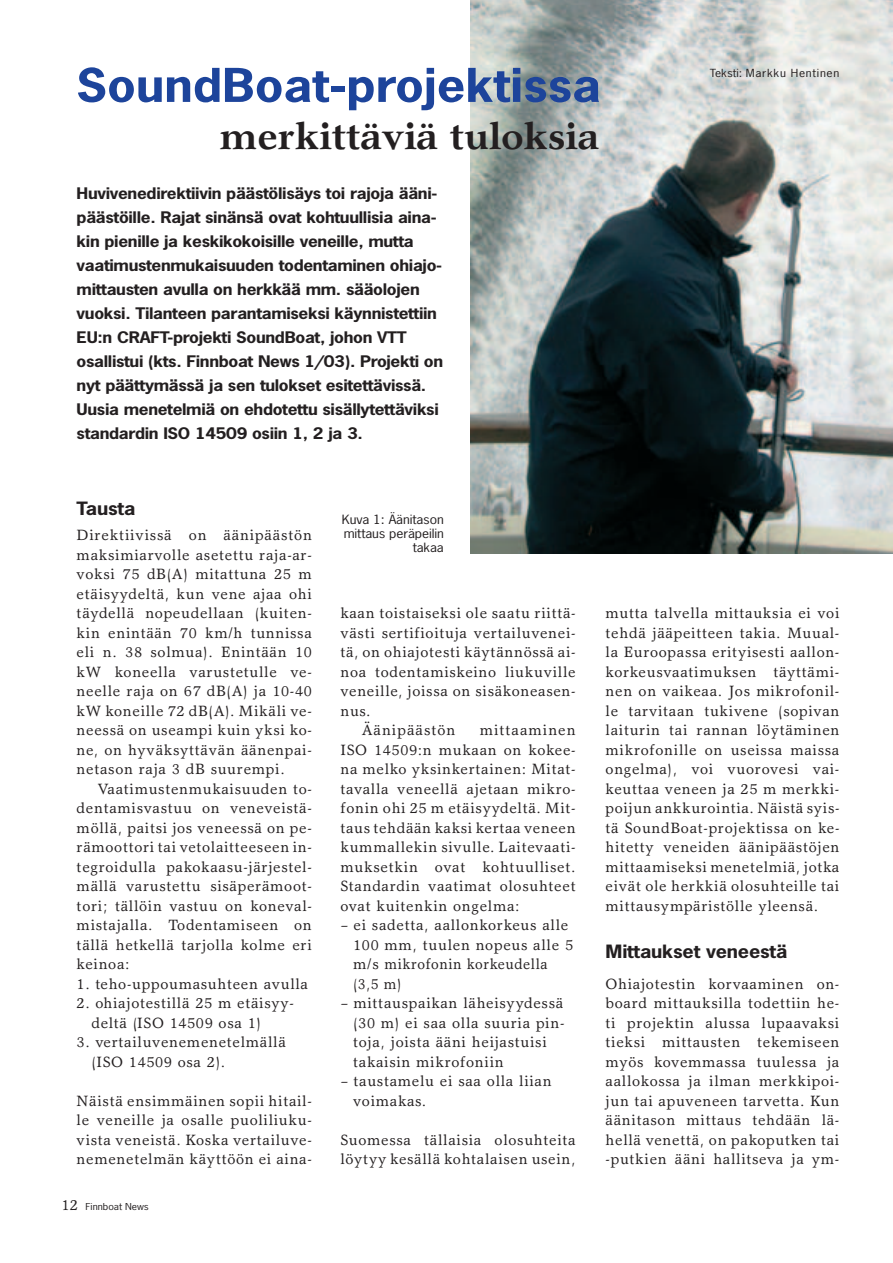
<style>
.page{position:relative;width:893px;height:1263px;background:#fff}
.page>*{position:absolute;margin:0;border:0;box-sizing:border-box;transform-origin:0 0}
.t1{font:700 43.8px "News Gothic";color:#1d449b;scale:1.15 1}
.t2{font:700 38.25px "Garth Graphic";letter-spacing:-.01em;color:#231f20}
.t3{font:700 17.25px "News Gothic";letter-spacing:-.01em;color:#231f20;scale:1.15 1}
.t4{font:15px/19.5px "Garth Graphic";letter-spacing:.045em;color:#231f20;text-align:justify}
.t5{font:700 15px/24px "News Gothic";letter-spacing:-.02em;color:#231f20;scale:1.15 1}
.t6{font:15px "Garth Graphic";letter-spacing:.065em;color:#231f20}
.t7{font:12px/14.2px "News Gothic";letter-spacing:-.01em;color:#231f20;text-align:right;scale:1.15 1}
.t8{font:10.5px "News Gothic";letter-spacing:.055em;color:#231f20;scale:1.15 1}
.t9{font:9px "News Gothic";color:#231f20;scale:1.15 1}
.s1{font-family:"Garth Graphic";font-size:15px}
</style>
<div class="page">
<svg style="left:470px;top:0;width:422px;height:554px;background:#848d8c"></svg>
<h1 class="t1" style="left:76px;top:68px;width:458px">SoundBoat-projektissa</h1>
<p class="t8" style="left:710px;top:68px;width:114px">Teksti: Markku Hentinen</p>
<h2 class="t2" style="left:219px;top:122px;width:381px">merkittäviä tuloksia</h2>
<p class="t5" style="left:77px;top:183px;width:320px">Huvivenedirektiivin päästölisäys toi rajoja ääni&shy;päästöille. Rajat sinänsä ovat kohtuullisia aina&shy;kin pienille ja keskikokoisille veneille, mutta vaatimustenmukaisuuden todentaminen ohiajo&shy;mittausten avulla on herkkää mm. sääolojen vuoksi. Tilanteen parantamiseksi käynnistettiin EU:n CRAFT-projekti SoundBoat, johon VTT osallistui (kts. Finnboat News 1/03). Projekti on nyt päättymässä ja sen tulokset esitettävissä.<br>Uusia menetelmiä on ehdotettu sisällytettäviksi standardin ISO 14509 osiin 1, 2 ja 3.</p>
<p class="t3" style="left:77px;top:502px;width:53px">Tausta</p>
<p class="t4" style="left:77px;top:527px;width:237px">Direktiivissä on äänipäästön maksimiarvolle asetettu raja-ar&shy;voksi 75 dB(A) mitattuna 25 m etäisyydeltä, kun vene ajaa ohi täydellä nopeudellaan (kuiten&shy;kin enintään 70 km/h tunnissa eli n. 38 solmua). Enintään 10 kW koneella varustetulle ve&shy;neelle raja on 67 dB(A) ja 10-40 kW koneille 72 dB(A). Mikäli ve&shy;neessä on useampi kuin yksi ko&shy;ne, on hyväksyttävän äänenpai&shy;netason raja 3 dB suurempi.</p>
<p class="t4" style="left:77px;top:781px;width:237px;text-indent:21px">Vaatimustenmukaisuuden to&shy;dentamisvastuu on veneveistä&shy;möllä, paitsi jos veneessä on pe&shy;rämoottori tai vetolaitteeseen in&shy;tegroidulla pakokaasu-järjestel&shy;mällä varustettu sisäperämoot&shy;tori; tällöin vastuu on koneval&shy;mistajalla. Todentamiseen on tällä hetkellä tarjolla kolme eri keinoa:</p>
<p class="t4" style="left:77px;top:976px;width:233px">1. teho-uppoumasuhteen avulla</p>
<p class="t4" style="left:91px;top:995px;width:204px;text-indent:-15px">2. ohiajotestillä 25 m etäisyy&shy;deltä (ISO 14509 osa 1)</p>
<p class="t4" style="left:91px;top:1034px;width:196px;text-indent:-15px">3. vertailuvenemenetelmällä (ISO 14509 osa 2).</p>
<p class="t4" style="left:77px;top:1093px;width:237px">Näistä ensimmäinen sopii hitail&shy;le veneille ja osalle puoliliuku&shy;vista veneistä. Koska vertailuve&shy;nemenetelmän käyttöön ei aina-</p>
<p class="t9" style="left:62px;top:1203px;width:77px"><span class="s1">12</span> Finnboat News</p>
<p class="t7" style="left:342px;top:513px;width:90px">Kuva 1: Äänitason mittaus peräpeilin takaa</p>
<p class="t4" style="left:340px;top:605px;width:237px">kaan toistaiseksi ole saatu riittä-</p>
<p class="t4" style="left:340px;top:625px;width:237px">västi sertifioituja vertailuvenei-</p>
<p class="t4" style="left:340px;top:644px;width:237px">tä, on ohiajotesti käytännössä ai-</p>
<p class="t4" style="left:340px;top:664px;width:237px">noa todentamiskeino liukuville</p>
<p class="t4" style="left:340px;top:683px;width:237px">veneille, joissa on sisäkoneasen-</p>
<p class="t4" style="left:340px;top:703px;width:32px">nus.</p>
<p class="t6" style="left:361px;top:725px;width:95px">Äänipäästön</p>
<p class="t4" style="left:340px;top:722px;width:237px;text-indent:139px">mittaaminen ISO 14509:n mukaan on kokee&shy;na melko yksinkertainen: Mitat&shy;tavalla veneellä ajetaan mikro&shy;fonin ohi 25 m etäisyydeltä. Mit&shy;taus tehdään kaksi kertaa veneen kummallekin sivulle. Laitevaati&shy;muksetkin ovat kohtuulliset.<br>Standardin vaatimat olosuhteet ovat kuitenkin ongelma:</p>
<p class="t4" style="left:353px;top:917px;width:221px;text-align:left;text-indent:-13px">– ei sadetta, aallonkorkeus alle<br>100 mm, tuulen nopeus alle 5 m/s mikrofonin korkeudella (3,5 m)</p>
<p class="t4" style="left:353px;top:995px;width:213px;text-align:left;text-indent:-13px">– mittauspaikan läheisyydessä (30 m) ei saa olla suuria pin&shy;toja, joista ääni heijastuisi takaisin mikrofoniin</p>
<p class="t4" style="left:353px;top:1073px;width:200px;text-indent:-13px">– taustamelu ei saa olla liian voimakas.</p>
<p class="t4" style="left:340px;top:1132px;width:237px">Suomessa tällaisia olosuhteita löytyy kesällä kohtalaisen usein,</p>
<p class="t4" style="left:605px;top:605px;width:235px">mutta talvella mittauksia ei voi tehdä jääpeitteen takia. Muual&shy;la Euroopassa erityisesti aallon&shy;korkeusvaatimuksen täyttämi&shy;nen on vaikeaa. Jos mikrofonil&shy;le tarvitaan tukivene (sopivan laiturin tai rannan löytäminen mikrofonille on useissa maissa ongelma), voi vuorovesi vai&shy;keuttaa veneen ja 25 m merkki&shy;poijun ankkurointia. Näistä syis&shy;tä SoundBoat-projektissa on ke&shy;hitetty veneiden äänipäästöjen mittaamiseksi menetelmiä, jotka eivät ole herkkiä olosuhteille tai mittausympäristölle yleensä.</p>
<p class="t3" style="left:605px;top:945px;width:160px">Mittaukset veneestä</p>
<p class="t4" style="left:605px;top:976px;width:235px">Ohiajotestin korvaaminen on&shy;board mittauksilla todettiin he&shy;ti projektin alussa lupaavaksi tieksi mittausten tekemiseen myös kovemmassa tuulessa ja aallokossa ja ilman merkkipoi&shy;jun tai apuveneen tarvetta. Kun äänitason mittaus tehdään lä&shy;hellä venettä, on pakoputken tai -putkien ääni hallitseva ja ym-</p>
</div>
